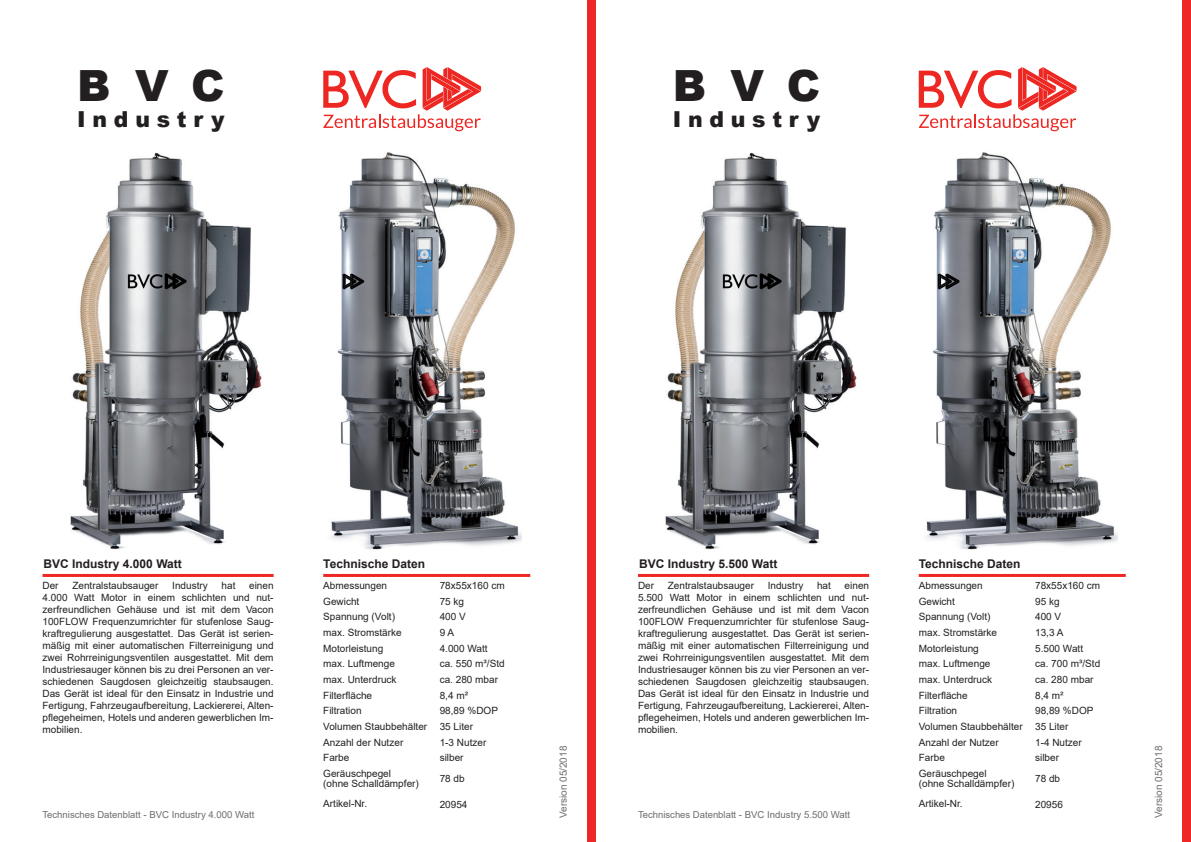
<style>
.page{position:relative;width:1191px;height:842px;background:#fff}
.page>*{position:absolute;margin:0;border:0;box-sizing:border-box;transform-origin:0 0}
.t1{font:900 43px "Arial";letter-spacing:.545em;color:#231f20}
.t2{font:900 22px "Arial";letter-spacing:.305em;color:#231f20}
.t3{font:700 12px "Arial";color:#231f20}
.t4{font:10px/15.7px "Arial";color:#231f20}
.t5{font:10px "Arial";color:#6c6d70}
.t6{font:9.5px "Arial";color:#6c6d70}
.s1{font-size:9.6px}
</style>
<div class="page">
<div style="left:1182px;top:0;width:9px;height:842px;background:#ee2726"></div>
<div style="left:587px;top:0;width:8px;height:842px;background:#ee2726"></div>
<img style="left:70px;top:152px;width:192px;height:398px">
<hr style="left:323px;top:574px;width:207px;height:3px;background:#ee2726">
<hr style="left:43px;top:574px;width:231px;height:3px;background:#ee2726">
<svg style="left:323px;top:67px;width:158px;height:64px"></svg>
<img style="left:331px;top:152px;width:191px;height:398px">
<hr style="left:918px;top:574px;width:207px;height:3px;background:#ee2726">
<hr style="left:638px;top:574px;width:231px;height:3px;background:#ee2726">
<svg style="left:918px;top:67px;width:158px;height:64px"></svg>
<img style="left:665px;top:152px;width:192px;height:398px">
<img style="left:926px;top:152px;width:191px;height:398px">
<h1 class="t1" style="left:77px;top:54px;width:149px">BVC</h1>
<h2 class="t2" style="left:77px;top:104px;width:149px">Industry</h2>
<h1 class="t1" style="left:673px;top:54px;width:149px">BVC</h1>
<h2 class="t2" style="left:673px;top:104px;width:149px">Industry</h2>
<p class="t3" style="left:44px;top:556px;width:140px">BVC Industry 4.000 Watt</p>
<p class="t3" style="left:323px;top:556px;width:103px">Technische Daten</p>
<p class="t3" style="left:639px;top:556px;width:140px">BVC Industry 5.500 Watt</p>
<p class="t3" style="left:918px;top:556px;width:103px">Technische Daten</p>
<p class="t4" style="left:440px;top:577px;width:67px">78x55x160 cm<br>75 kg<br>400 V<br>9 A<br>4.000 Watt<br>ca. 550 m³/Std ca. 280 mbar<br>8,4 m²<br>98,89 %DOP<br>35 Liter<br>1-3 Nutzer silber</p>
<p class="t4" style="left:440px;top:770px;width:27px">78 db</p>
<p class="t4" style="left:440px;top:796px;width:29px">20954</p>
<p class="t4" style="left:43px;top:579px;width:233px;line-height:12px;text-align:justify;text-indent:207px">einen 4.000 Watt Motor in einem schlichten und nut&shy;zerfreundlichen Gehäuse und ist mit dem Vacon 100FLOW Frequenzumrichter für stufenlose Saug&shy;kraftregulierung ausgestattet. Das Gerät ist serien&shy;mäßig mit einer automatischen Filterreinigung und zwei Rohrreinigungsventilen ausgestattet. Mit dem Industriesauger können bis zu drei Personen an ver&shy;schiedenen Saugdosen gleichzeitig staubsaugen.<br>Das Gerät ist ideal für den Einsatz in Industrie und Fertigung, Fahrzeugaufbereitung, Lackiererei, Alten&shy;pflegeheimen, Hotels und anderen gewerblichen Im&shy;mobilien.</p>
<p class="t4" style="left:918px;top:577px;width:105px">Abmessungen<br>Gewicht<br>Spannung (Volt)<br>max. Stromstärke<br>Motorleistung<br>max. Luftmenge<br>max. Unterdruck<br>Filterfläche<br>Filtration<br>Volumen Staubbehälter<br>Anzahl der Nutzer<br>Farbe<br>Geräuschpegel</p>
<p class="t4" style="left:918px;top:773px;width:97px;line-height:20px">(ohne Schalldämpfer)<br>Artikel-Nr.</p>
<p class="t4" style="left:43px;top:577px;width:18px">Der</p>
<p class="t4" style="left:72px;top:577px;width:88px">Zentralstaubsauger</p>
<p class="t4" style="left:172px;top:577px;width:37px">Industry</p>
<p class="t4" style="left:221px;top:577px;width:15px">hat</p>
<p class="t4" style="left:638px;top:579px;width:233px;line-height:12px;text-align:justify;text-indent:207px">einen 5.500 Watt Motor in einem schlichten und nut&shy;zerfreundlichen Gehäuse und ist mit dem Vacon 100FLOW Frequenzumrichter für stufenlose Saug&shy;kraftregulierung ausgestattet. Das Gerät ist serien&shy;mäßig mit einer automatischen Filterreinigung und zwei Rohrreinigungsventilen ausgestattet. Mit dem Industriesauger können bis zu vier Personen an ver&shy;schiedenen Saugdosen gleichzeitig staubsaugen.<br>Das Gerät ist ideal für den Einsatz in Industrie und Fertigung, Fahrzeugaufbereitung, Lackiererei, Alten&shy;pflegeheimen, Hotels und anderen gewerblichen Im&shy;mobilien.</p>
<p class="t4" style="left:638px;top:577px;width:18px">Der</p>
<p class="t4" style="left:668px;top:577px;width:88px">Zentralstaubsauger</p>
<p class="t4" style="left:767px;top:577px;width:37px">Industry</p>
<p class="t4" style="left:817px;top:577px;width:15px">hat</p>
<p class="t4" style="left:323px;top:577px;width:105px">Abmessungen<br>Gewicht<br>Spannung (Volt)<br>max. Stromstärke<br>Motorleistung<br>max. Luftmenge<br>max. Unterdruck<br>Filterfläche<br>Filtration<br>Volumen Staubbehälter<br>Anzahl der Nutzer<br>Farbe<br>Geräuschpegel</p>
<p class="t4" style="left:323px;top:773px;width:97px;line-height:20px">(ohne Schalldämpfer)<br>Artikel-Nr.</p>
<p class="t5" style="left:556px;top:818px;width:74px;rotate:-90deg">Version 05/2018</p>
<p class="t6" style="left:43px;top:808px;width:214px">Technisches Datenblatt <span class="s1">- BVC Industry 4.000 Watt</span></p>
<p class="t6" style="left:638px;top:808px;width:214px">Technisches Datenblatt <span class="s1">- BVC Industry 5.500 Watt</span></p>
<p class="t4" style="left:1035px;top:577px;width:67px">78x55x160 cm<br>95 kg<br>400 V<br>13,3 A<br>5.500 Watt<br>ca. 700 m³/Std ca. 280 mbar<br>8,4 m²<br>98,89 %DOP<br>35 Liter<br>1-4 Nutzer silber</p>
<p class="t4" style="left:1035px;top:770px;width:27px">78 db</p>
<p class="t4" style="left:1035px;top:796px;width:29px">20956</p>
<p class="t5" style="left:1151px;top:818px;width:74px;rotate:-90deg">Version 05/2018</p>
</div>
